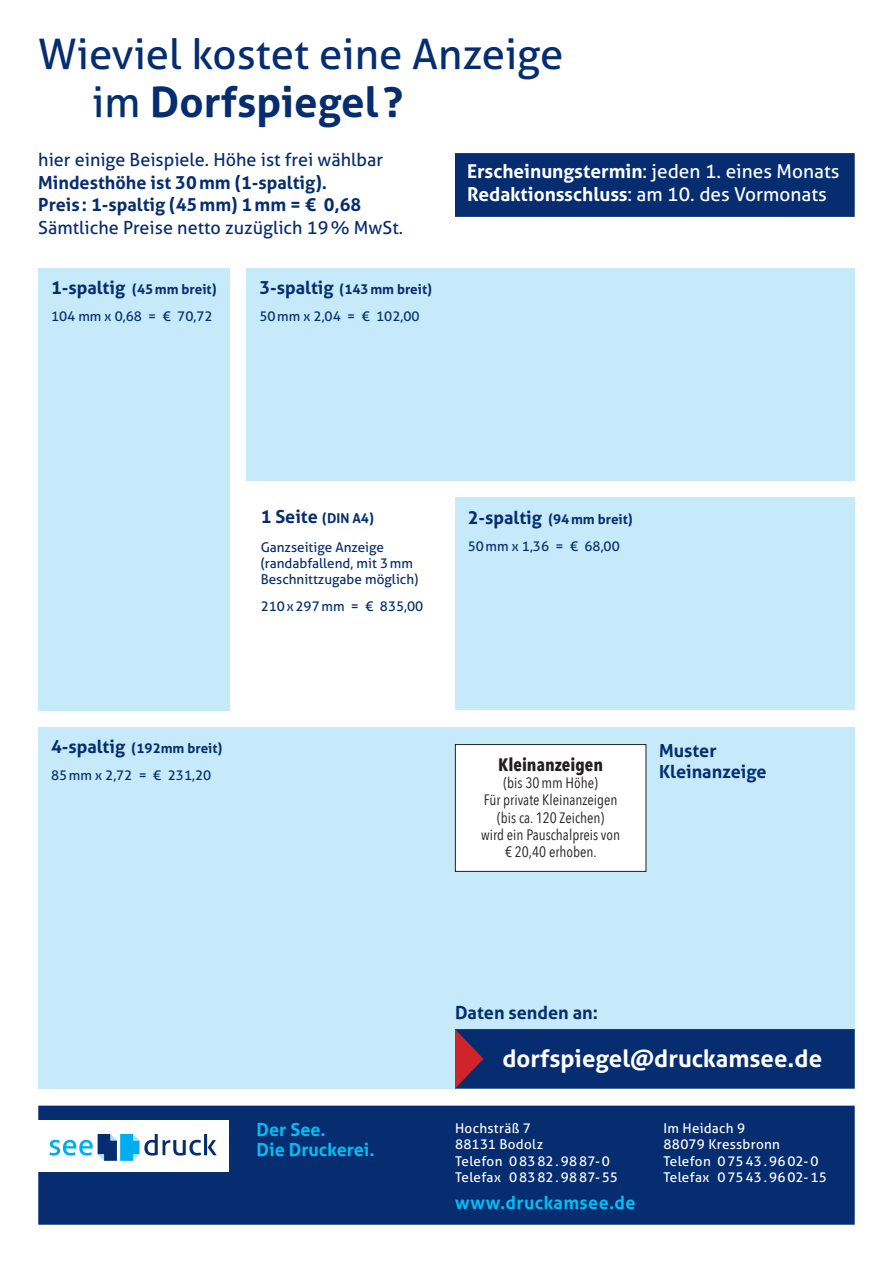
<style>
.page{position:relative;width:893px;height:1263px;background:#fff}
.page>*{position:absolute;margin:0;border:0;box-sizing:border-box;transform-origin:0 0}
.t1{font:42px/48px "Aller";color:#052d6f}
.t2{font:700 24px "Aller";color:#fff}
.t3{font:19.05px/23px "Aller";color:#fff}
.t4{font:700 18px/22.5px "Aller";color:#052d6f}
.t5{font:18px "Aller";color:#052d6f}
.t6{font:700 18px/19.8px "Aller";color:#01bdf2}
.t7{font:700 18px "Aller";letter-spacing:.02em;color:#01bdf2}
.t8{font:700 18px "Avenir Next Condensed";color:#231f20}
.t9{font:15px/17.2px "Avenir Next Condensed";color:#231f20;text-align:center}
.t10{font:13.5px/27px "Aller";color:#052d6f}
.t11{font:13.5px/16.5px "Aller";letter-spacing:.02em;color:#fff}
.s1{font-weight:700}
.s2{font-weight:700;font-size:18px}
</style>
<div class="page">
<div style="left:247px;top:268px;width:608px;height:212px;background:#c6eafa"></div>
<div style="left:38px;top:1106px;width:817px;height:119px;background:#052d6f;border:1px solid #052d6f"></div>
<div style="left:455px;top:497px;width:400px;height:213px;background:#c6eafa"></div>
<div style="left:38px;top:268px;width:192px;height:442px;background:#c6eafa"></div>
<div style="left:38px;top:727px;width:817px;height:362px;background:#c6eafa"></div>
<div style="left:455px;top:153px;width:400px;height:64px;background:#052d6f"></div>
<svg style="left:455px;top:1029px;width:400px;height:60px;background:#0e2e6d"></svg>
<div style="left:37px;top:1120px;width:192px;height:51px;background:#fff"></div>
<svg style="left:49px;top:1134px;width:168px;height:27px"></svg>
<div style="left:455px;top:744px;width:191px;height:127px;background:#fff"></div>
<div style="left:455px;top:744px;width:191px;height:128px;border:1px solid #231f20"></div>
<h1 class="t1" style="left:92px;top:31px;width:473px;text-indent:-54px">Wieviel kostet eine Anzeige im <span class="s1">Dorfspiegel?</span></h1>
<h3 class="t5" style="left:38px;top:149px;width:346px">hier einige Beispiele. Höhe ist frei wählbar</h3>
<h3 class="t4" style="left:38px;top:171px;width:325px">Mindesthöhe ist 30mm (1-spaltig).<br>Preis : 1-spaltig (45mm) 1mm = € 0,68</h3>
<h3 class="t5" style="left:38px;top:217px;width:366px">Sämtliche Preise netto zuzüglich 19% MwSt.</h3>
<h3 class="t3" style="left:467px;top:160px;width:374px"><span class="s1">Erscheinungstermin</span>: jeden 1. eines Monats<br><span class="s1">Redaktionsschluss</span>: am 10. des Vormonats</h3>
<p class="t10" style="left:51px;top:276px;width:167px"><span class="s2">1-spaltig</span> <span class="s1">(45mm breit)<br></span>104 mm x 0,68 = € 70,72</p>
<p class="t10" style="left:259px;top:276px;width:174px"><span class="s2">3-spaltig</span> <span class="s1">(143mm breit)<br></span>50mm x 2,04 = € 102,00</p>
<p class="t10" style="left:261px;top:504px;width:125px;line-height:28.5px"><span class="s2">1 Seite</span> <span class="s1">(DIN A4)<br></span>Ganzseitige Anzeige</p>
<p class="t10" style="left:261px;top:555px;width:159px;line-height:16.2px">(randabfallend, mit 3mm<br>Beschnittzugabe möglich)</p>
<p class="t10" style="left:261px;top:593px;width:164px">210 x 297mm = € 835,00</p>
<p class="t10" style="left:468px;top:505px;width:166px"><span class="s2">2-spaltig</span> <span class="s1">(94mm breit)<br></span>50mm x 1,36 = € 68,00</p>
<p class="t10" style="left:51px;top:735px;width:173px"><span class="s2">4-spaltig</span> <span class="s1">(192mm breit)<br></span>85mm x 2,72 = € 231,20</p>
<h3 class="t8" style="left:498px;top:753px;width:107px">Kleinanzeigen</h3>
<p class="t9" style="left:481px;top:775px;width:140px">(bis 30mm Höhe)<br>Für private Kleinanzeigen (bis ca. 120 Zeichen)<br>wird ein Pauschalpreis von € 20,40 erhoben.</p>
<h3 class="t4" style="left:659px;top:741px;width:109px;line-height:21px">Muster<br>Kleinanzeige</h3>
<h3 class="t6" style="left:257px;top:1120px;width:120px">Der See.<br>Die Druckerei.</h3>
<h3 class="t4" style="left:455px;top:1001px;width:144px">Daten senden an:</h3>
<h2 class="t2" style="left:502px;top:1044px;width:321px">dorfspiegel@druckamsee.de</h2>
<p class="t11" style="left:455px;top:1120px;width:164px">Hochsträß 7<br>88131 Bodolz<br>Telefon 08382.9887-0<br>Telefax 08382.9887-55</p>
<h3 class="t7" style="left:455px;top:1192px;width:182px">www.druckamsee.de</h3>
<p class="t11" style="left:663px;top:1120px;width:165px">Im Heidach 9<br>88079 Kressbronn<br>Telefon 07543.9602-0<br>Telefax 07543.9602-15</p>
</div>
